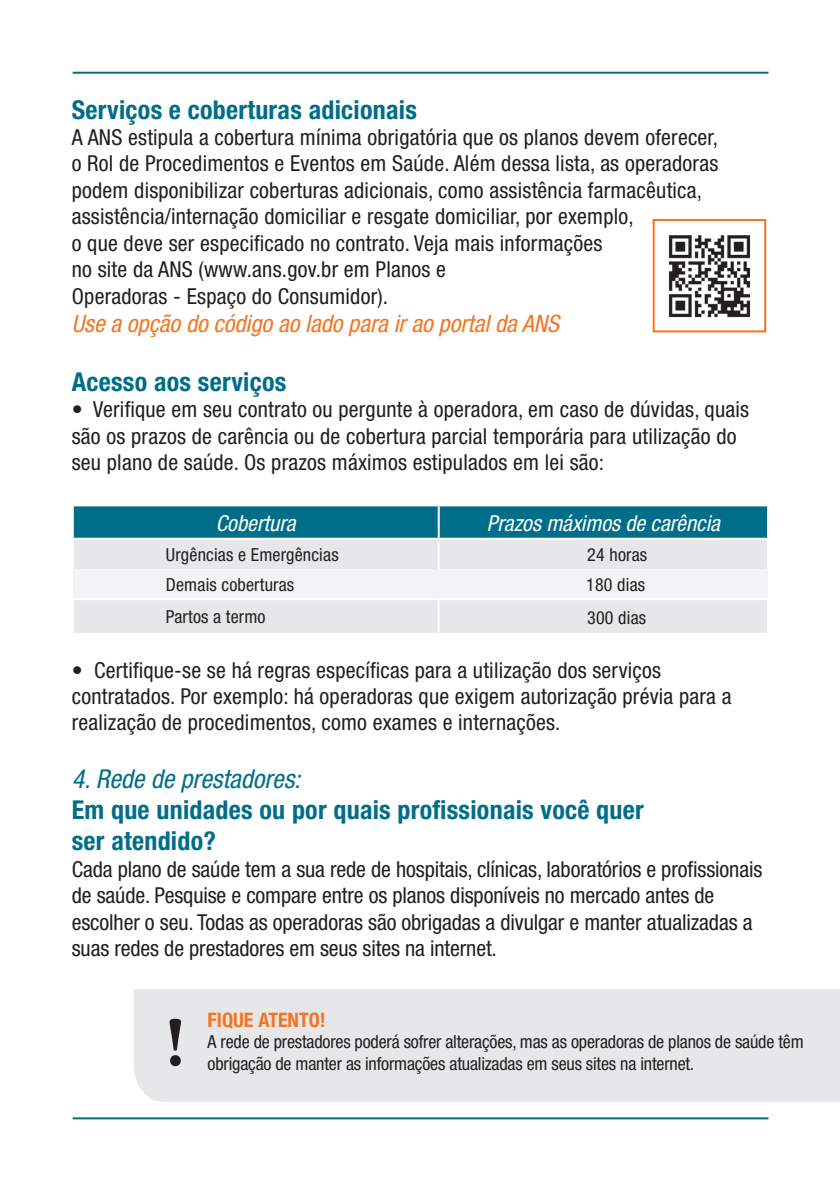
<style>
.page{position:relative;width:840px;height:1191px;background:#fff}
.page>*{position:absolute;margin:0;border:0;box-sizing:border-box;transform-origin:0 0}
.t1{font:700 70px "Minion Pro";color:#231f20}
.titulo_perguntas{font:700 condensed 26px/31.2px "Helvetica Neue";letter-spacing:.01em;color:#006d89}
.titulo_divisão_numer{font:italic condensed 26px "Helvetica Neue";color:#006d89}
.titulo_divisão_numer-2{font:italic condensed 24px "Helvetica Neue";color:#f47521}
.texto{font:condensed 22px/26.4px "Helvetica Neue";letter-spacing:.01em;color:#231f20}
.titulo_divisão_numer-3{font:italic condensed 22px "Helvetica Neue";color:#fff}
.t2{font:700 condensed 20px "Helvetica Neue";color:#f47521}
.texto-2{font:condensed 18px/21.6px "Helvetica Neue";letter-spacing:-.01em;color:#231f20}
.texto-3{font:condensed 18px "Helvetica Neue";letter-spacing:.01em;color:#231f20}
</style>
<div class="page">
<hr style="left:73px;top:72px;width:695px;height:2px;background:#006d89">
<hr style="left:73px;top:1117px;width:695px;height:2px;background:#006d89">
<div style="left:74px;top:506px;width:692px;height:32px;background:#006d89"></div>
<div style="left:74px;top:540px;width:692px;height:93px;background:#e6e7e9"></div>
<div style="left:73px;top:569px;width:694px;height:29px;background:#f2f3f4"></div>
<hr style="left:437px;top:506px;width:2px;height:32px;background:#fff">
<hr style="left:437px;top:540px;width:2px;height:29px;background:#fff">
<hr style="left:72px;top:598px;width:366px;height:2px;background:#fff">
<hr style="left:438px;top:598px;width:330px;height:2px;background:#fff">
<hr style="left:437px;top:600px;width:2px;height:33px;background:#fff">
<img style="left:668px;top:235px;width:83px;height:83px">
<div style="left:652px;top:219px;width:113px;height:113px;border:2px solid #f47521"></div>
<div style="left:134px;top:989px;width:705px;height:113px;background:#e6e7e9"></div>
<p class="titulo_perguntas" style="left:72px;top:93px;width:346px">Serviços e coberturas adicionais</p>
<p class="texto" style="left:72px;top:124px;width:647px">A ANS estipula a cobertura mínima obrigatória que os planos devem oferecer, o Rol de Procedimentos e Eventos em Saúde. Além dessa lista, as operadoras podem disponibilizar coberturas adicionais, como assistência farmacêutica, assistência/internação domiciliar e resgate domiciliar, por exemplo,</p>
<p class="texto" style="left:72px;top:229px;width:531px">o que deve ser especificado no contrato. Veja mais informações</p>
<p class="texto" style="left:72px;top:256px;width:375px">no site da ANS (www.ans.gov.br em Planos e</p>
<p class="texto" style="left:72px;top:282px;width:318px">Operadoras - Espaço do Consumidor).</p>
<p class="titulo_divisão_numer-2" style="left:72px;top:309px;width:488px">Use a opção do código ao lado para ir ao portal da ANS</p>
<p class="titulo_perguntas" style="left:72px;top:365px;width:216px">Acesso aos serviços</p>
<p class="texto" style="left:72px;top:396px;width:678px">• Verifique em seu contrato ou pergunte à operadora, em caso de dúvidas, quais são os prazos de carência ou de cobertura parcial temporária para utilização do seu plano de saúde. Os prazos máximos estipulados em lei são:</p>
<p class="titulo_divisão_numer-3" style="left:216px;top:510px;width:81px">Cobertura</p>
<p class="titulo_divisão_numer-3" style="left:486px;top:510px;width:234px">Prazos máximos de carência</p>
<p class="texto-3" style="left:166px;top:544px;width:174px">Urgências e Emergências</p>
<p class="texto-2" style="left:587px;top:544px;width:61px">24 horas</p>
<p class="texto-3" style="left:166px;top:574px;width:130px">Demais coberturas</p>
<p class="texto-2" style="left:586px;top:573px;width:60px">180 dias</p>
<p class="texto-3" style="left:166px;top:606px;width:101px">Partos a termo</p>
<p class="texto-2" style="left:587px;top:606px;width:60px">300 dias</p>
<p class="texto" style="left:72px;top:656px;width:661px">• Certifique-se se há regras específicas para a utilização dos serviços contratados. Por exemplo: há operadoras que exigem autorização prévia para a realização de procedimentos, como exames e internações.</p>
<p class="titulo_divisão_numer" style="left:72px;top:764px;width:230px">4. Rede de prestadores:</p>
<p class="titulo_perguntas" style="left:72px;top:794px;width:573px">Em que unidades ou por quais profissionais você quer ser atendido?</p>
<p class="texto" style="left:72px;top:855px;width:691px">Cada plano de saúde tem a sua rede de hospitais, clínicas, laboratórios e profissionais de saúde. Pesquise e compare entre os planos disponíveis no mercado antes de escolher o seu. Todas as operadoras são obrigadas a divulgar e manter atualizadas a suas redes de prestadores em seus sites na internet.</p>
<p class="t1" style="left:165px;top:993px;width:21px">!</p>
<p class="t2" style="left:207px;top:1007px;width:120px">FIQUE ATENTO!</p>
<p class="texto-2" style="left:207px;top:1031px;width:597px">A rede de prestadores poderá sofrer alterações, mas as operadoras de planos de saúde têm obrigação de manter as informações atualizadas em seus sites na internet.</p>
</div>
